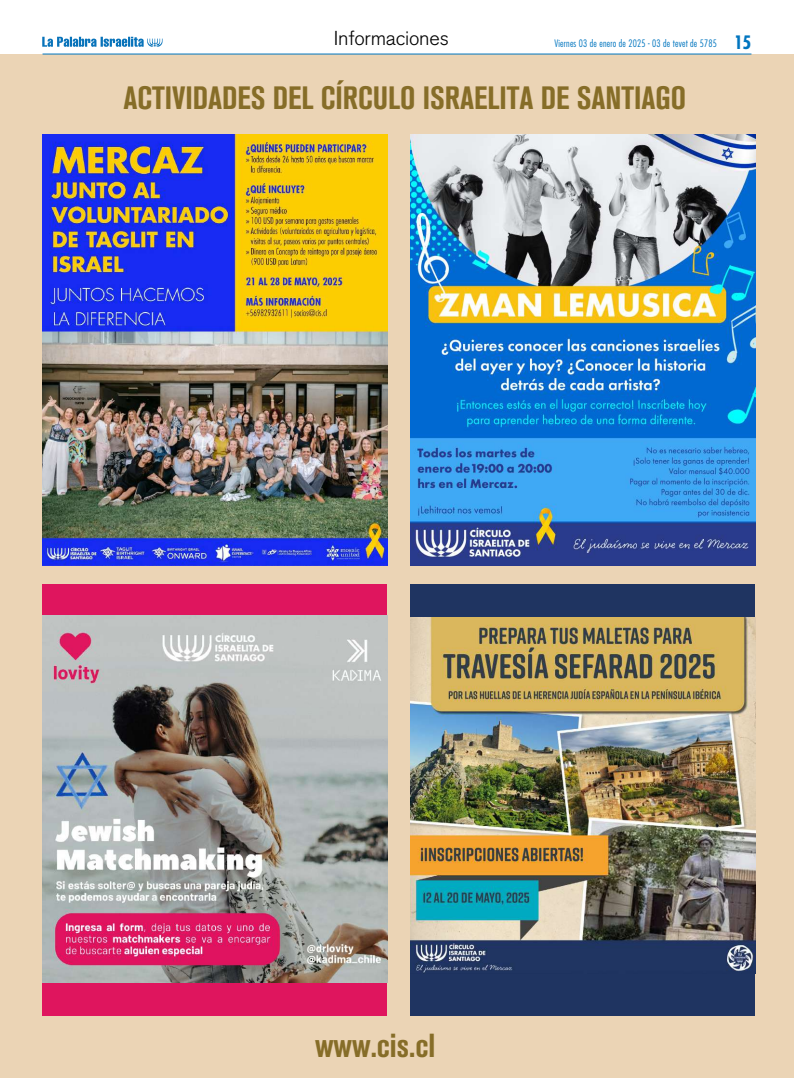
<style>
.page{position:relative;width:794px;height:1078px;background:#fff}
.page>*{position:absolute;margin:0;border:0;box-sizing:border-box;transform-origin:0 0}
.t1{font:700 condensed 33px "Akzidenz Grotesk BQ";color:#866d28}
.t2{font:700 condensed 32px "Akzidenz Grotesk BQ";color:#866d28}
.t3{font:300 20px "Akzidenz Grotesk BQ";letter-spacing:-.01em;color:#000}
.t4{font:300 condensed 10px "Futura Std";letter-spacing:.02em;color:#0075bf}
.s1{font-weight:700;font-size:18px}
</style>
<div class="page">
<div style="left:1px;top:55px;width:793px;height:1022px;background:#ebd4b5"></div>
<img style="left:43px;top:134px;width:344px;height:431px">
<img style="left:410px;top:135px;width:345px;height:430px">
<div style="left:43px;top:584px;width:344px;height:431px;background:#df155e"></div>
<img style="left:43px;top:615px;width:344px;height:367px">
<div style="left:410px;top:584px;width:345px;height:431px;background:#1f3461"></div>
<img style="left:410px;top:617px;width:345px;height:356px">
<hr style="left:43px;top:53px;width:708px;height:1px;background:#0075bf">
<svg style="left:42px;top:37px;width:120px;height:10px"></svg>
<p class="t3" style="left:334px;top:27px;width:117px">Informaciones</p>
<p class="t4" style="left:554px;top:37px;width:198px">Viernes 03 de enero de 2025 - 03 de tevet de 5785 <span class="s1">15</span></p>
<p class="t2" style="left:124px;top:80px;width:564px">ACTIVIDADES DEL CÍRCULO ISRAELITA DE SANTIAGO</p>
<p class="t1" style="left:315px;top:1025px;width:122px">www.cis.cl</p>
</div>
